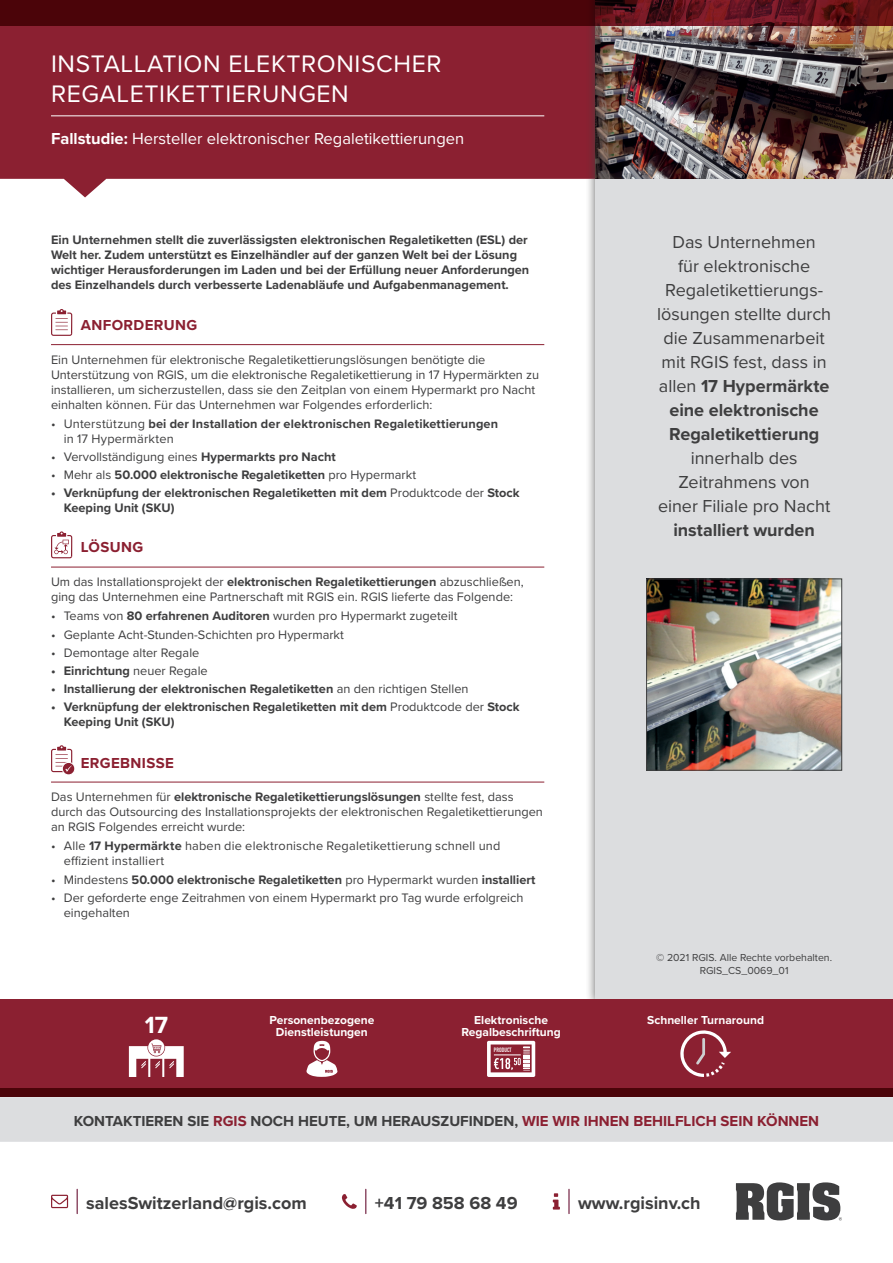
<style>
.page{position:relative;width:893px;height:1263px;background:#fff}
.page>*{position:absolute;margin:0;border:0;box-sizing:border-box;transform-origin:0 0}
.t1{font:24.75px/29.7px "Proxima Nova";letter-spacing:.025em;color:#fff}
.t2{font:700 24.3px "Proxima Nova";color:#fff}
.t3{font:18px/24px "Proxima Nova";color:#3e3e3f;text-align:center}
.t4{font:700 18px "Proxima Nova";color:#3e3e3f}
.t5{font:16.5px "Proxima Nova";color:#fff}
.t6{font:700 15px "Proxima Nova";color:#3e3e3f}
.t7{font:700 15px "Proxima Nova";letter-spacing:.025em;color:#8b2031}
.t8{font:12.75px/15px "Proxima Nova";color:#3e3e3f}
.t9{font:700 12.75px/15px "Proxima Nova";color:#3e3e3f}
.t10{font:700 12px/12px "Proxima Nova";color:#fff;text-align:center}
.t11{font:10.5px/12.6px "Proxima Nova";color:#3e3e3f;text-align:center}
.t12{font:700 6.15px "DIN Condensed";color:#fff}
.s1{font-weight:700}
.s2{font-weight:400}
.s3{color:#8b2031}
</style>
<div class="page">
<hr style="left:568px;top:1189px;width:2px;height:24px;background:#6b1537">
<svg style="left:553px;top:1193px;width:7px;height:16px"></svg>
<svg style="left:77px;top:1189px;width:1px;height:24px"></svg>
<svg style="left:51px;top:1195px;width:17px;height:13px"></svg>
<svg style="left:736px;top:1182px;width:106px;height:38px"></svg>
<svg style="left:365px;top:1189px;width:1px;height:24px"></svg>
<svg style="left:342px;top:1194px;width:15px;height:15px"></svg>
<div style="left:0;top:1097px;width:893px;height:45px;background:#dcdddf"></div>
<svg style="left:0;top:26px;width:585px;height:171px;background:#973746"></svg>
<hr style="left:51px;top:116px;width:493px;height:1px;background:#fff">
<hr style="left:51px;top:344px;width:493px;height:1px;background:#8b2031">
<hr style="left:51px;top:567px;width:493px;height:1px;background:#8b2031">
<hr style="left:51px;top:782px;width:493px;height:1px;background:#8b2031">
<svg style="left:51px;top:309px;width:22px;height:27px"></svg>
<svg style="left:51px;top:531px;width:22px;height:27px"></svg>
<svg style="left:51px;top:745px;width:24px;height:30px"></svg>
<div style="left:585px;top:0;width:308px;height:1010px;background:#3e3e3f;opacity:.75"></div>
<div style="left:595px;top:0;width:298px;height:1001px;background:#dcdddf"></div>
<img style="left:595px;top:26px;width:298px;height:153px">
<svg style="left:0;top:0;width:893px;height:26px;background:#52090f"></svg>
<div style="left:0;top:999px;width:893px;height:98px;background:#8b2031"></div>
<div style="left:0;top:1089px;width:893px;height:8px;background:#4b0409"></div>
<svg style="left:306px;top:1041px;width:32px;height:36px"></svg>
<svg style="left:487px;top:1041px;width:48px;height:36px"></svg>
<svg style="left:680px;top:1030px;width:51px;height:47px"></svg>
<svg style="left:129px;top:1039px;width:55px;height:38px"></svg>
<img style="left:648px;top:581px;width:192px;height:187px">
<div style="left:646px;top:579px;width:196px;height:191px;border:1px solid #3e3e3f"></div>
<h1 class="t1" style="left:51px;top:48px;width:392px">INSTALLATION ELEKTRONISCHER<br>REGALETIKETTIERUNGEN</h1>
<p class="t5" style="left:51px;top:126px;width:415px"><span class="s1">Fallstudie:</span> Hersteller elektronischer Regaletikettierungen</p>
<p class="t9" style="left:51px;top:232px;width:480px">Ein Unternehmen stellt die zuverlässigsten elektronischen Regaletiketten (ESL) der Welt her. Zudem unterstützt es Einzelhändler auf der ganzen Welt bei der Lösung wichtiger Herausforderungen im Laden und bei der Erfüllung neuer Anforderungen des Einzelhandels durch verbesserte Ladenabläufe und Aufgabenmanagement.</p>
<p class="t7" style="left:81px;top:314px;width:118px">ANFORDERUNG</p>
<p class="t8" style="left:51px;top:351px;width:490px">Ein Unternehmen für elektronische Regaletikettierungslösungen benötigte die Unterstützung von RGIS, um die elektronische Regaletikettierung in 17 Hypermärkten zu installieren, um sicherzustellen, dass sie den Zeitplan von einem Hypermarkt pro Nacht einhalten können. Für das Unternehmen war Folgendes erforderlich:</p>
<p class="t9" style="left:64px;top:416px;width:436px;text-indent:-13px"><span class="s2">• Unterstützung</span> bei der Installation der elektronischen Regaletikettierungen <span class="s2">in 17 Hypermärkten</span></p>
<p class="t8" style="left:51px;top:449px;width:286px">• Vervollständigung eines <span class="s1">Hypermarkts pro Nacht</span></p>
<p class="t9" style="left:51px;top:467px;width:367px"><span class="s2">• Mehr als</span> 50.000 elektronische Regaletiketten <span class="s2">pro Hypermarkt</span></p>
<p class="t9" style="left:64px;top:485px;width:457px;text-indent:-13px">• Verknüpfung der elektronischen Regaletiketten mit dem <span class="s2">Produktcode der</span> Stock<br>Keeping Unit (SKU)</p>
<p class="t7" style="left:81px;top:536px;width:64px">LÖSUNG</p>
<p class="t8" style="left:51px;top:574px;width:474px">Um das Installationsprojekt der <span class="s1">elektronischen Regaletikettierungen</span> abzuschließen, ging das Unternehmen eine Partnerschaft mit RGIS ein. RGIS lieferte das Folgende:</p>
<p class="t8" style="left:51px;top:608px;width:408px">• Teams von <span class="s1">80 erfahrenen Auditoren</span> wurden pro Hypermarkt zugeteilt</p>
<p class="t8" style="left:51px;top:626px;width:294px">• Geplante Acht-Stunden-Schichten pro Hypermarkt</p>
<p class="t8" style="left:51px;top:644px;width:150px">• Demontage alter Regale</p>
<p class="t9" style="left:51px;top:663px;width:158px">• Einrichtung <span class="s2">neuer Regale</span></p>
<p class="t9" style="left:51px;top:681px;width:419px">• Installierung der elektronischen Regaletiketten <span class="s2">an den richtigen Stellen</span></p>
<p class="t9" style="left:64px;top:699px;width:457px;text-indent:-13px">• Verknüpfung der elektronischen Regaletiketten mit dem <span class="s2">Produktcode der</span> Stock<br>Keeping Unit (SKU)</p>
<p class="t7" style="left:81px;top:752px;width:95px">ERGEBNISSE</p>
<p class="t8" style="left:51px;top:789px;width:493px">Das Unternehmen für <span class="s1">elektronische Regaletikettierungslösungen</span> stellte fest, dass durch das Outsourcing des Installationsprojekts der elektronischen Regaletikettierungen an RGIS Folgendes erreicht wurde:</p>
<p class="t8" style="left:64px;top:838px;width:438px;text-indent:-13px">• Alle <span class="s1">17 Hypermärkte</span> haben die elektronische Regaletikettierung schnell und effizient installiert</p>
<p class="t9" style="left:51px;top:871px;width:486px"><span class="s2">• Mindestens</span> 50.000 elektronische Regaletiketten <span class="s2">pro Hypermarkt wurden</span> installiert</p>
<p class="t8" style="left:64px;top:889px;width:461px;text-indent:-13px">• Der geforderte enge Zeitrahmen von einem Hypermarkt pro Tag wurde erfolgreich eingehalten</p>
<h3 class="t3" style="left:657px;top:229px;width:175px">Das Unternehmen<br>für elektronische<br>Regaletikettierungs&shy;lösungen stellte durch die Zusammenarbeit mit RGIS fest, dass in allen <span class="s1">17 Hypermärkte eine elektronische<br>Regaletikettierung</span></h3>
<h3 class="t3" style="left:658px;top:445px;width:174px">innerhalb des<br>Zeitrahmens von einer Filiale pro Nacht</h3>
<h3 class="t4" style="left:673px;top:517px;width:143px">installiert wurden</h3>
<p class="t11" style="left:656px;top:951px;width:177px">© 2021 RGIS. Alle Rechte vorbehalten.<br>RGIS_CS_0069_01</p>
<h2 class="t2" style="left:145px;top:1007px;width:25px">17</h2>
<p class="t10" style="left:269px;top:1013px;width:106px">Personenbezogene<br>Dienstleistungen</p>
<p class="t10" style="left:462px;top:1013px;width:101px">Elektronische<br>Regalbeschriftung</p>
<p class="t10" style="left:647px;top:1013px;width:118px">Schneller Turnaround</p>
<p class="t12" style="left:494px;top:1046px;width:19px">PRODUCT</p>
<p class="t6" style="left:74px;top:1110px;width:747px">KONTAKTIEREN SIE <span class="s3">RGIS</span> NOCH HEUTE, UM HERAUSZUFINDEN, <span class="s3">WIE WIR IHNEN BEHILFLICH SEIN KÖNNEN</span></p>
<h3 class="t4" style="left:86px;top:1189px;width:222px">salesSwitzerland@rgis.com</h3>
<h3 class="t4" style="left:375px;top:1189px;width:144px">+41 79 858 68 49</h3>
<h3 class="t4" style="left:578px;top:1189px;width:124px">www.rgisinv.ch</h3>
</div>
